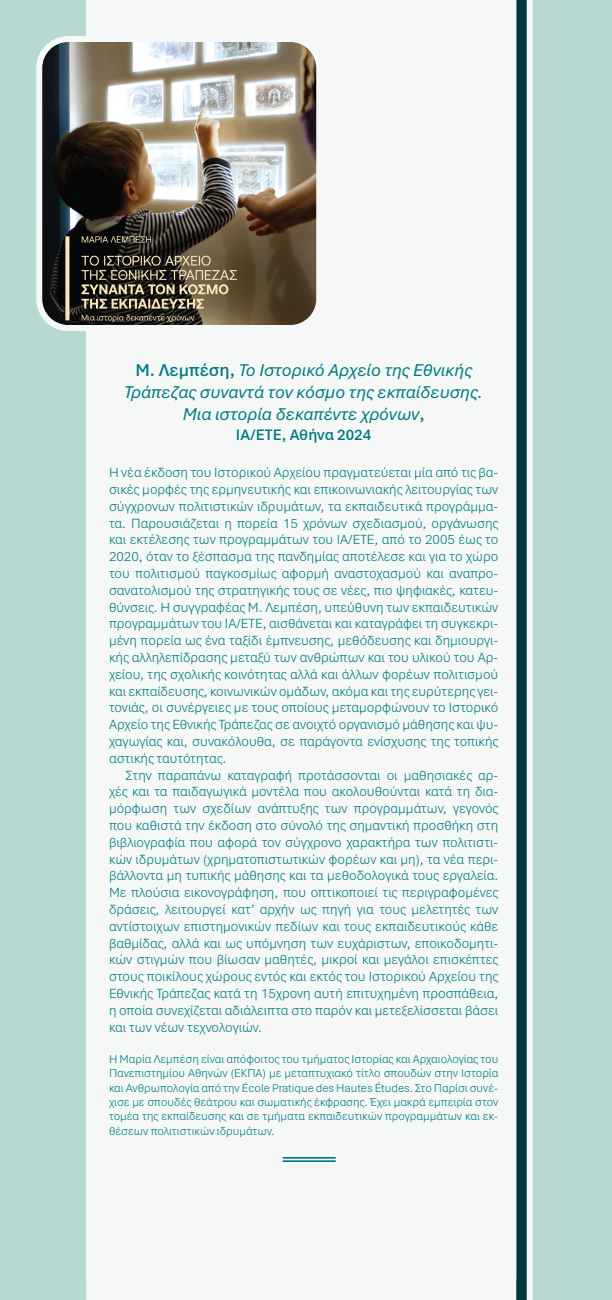
<style>
.page{position:relative;width:612px;height:1300px;background:#b8d9d2}
.page>*{position:absolute;margin:0;border:0;box-sizing:border-box;transform-origin:0 0}
.t1{font:italic 18px/21.6px "Aptos";color:#007b85;text-align:center}
.t2{font:600 16px "Aptos";color:#007b85}
.t3{font:300 14px/16.8px "Aptos";color:#007b85;text-align:justify}
.t4{font:300 12px/14.4px "Aptos";color:#007b85;text-align:justify}
.s1{font-weight:600;font-style:normal}
</style>
<div class="page">
<svg style="left:516px;top:0;width:17px;height:1300px"></svg>
<div style="left:86px;top:0;width:430px;height:1300px;background:#f5f8f6"></div>
<img style="left:39px;top:39px;width:280px;height:289px">
<div style="left:36px;top:36px;width:286px;height:295px;border:6px solid #f5f8f6;border-radius:29px"></div>
<hr style="left:283px;top:1157px;width:53px;height:2px;background:#007b85">
<hr style="left:283px;top:1160px;width:53px;height:2px;background:#007b85">
<p class="t1" style="left:124px;top:359px;width:360px"><span class="s1">Μ. Λεμπέση,</span> Το Ιστορικό Αρχείο της Εθνικής<br>Τράπεζας συναντά τον κόσμο της εκπαίδευσης.<br>Μια ιστορία δεκαπέντε χρόνων<span class="s1">,</span></p>
<p class="t2" style="left:236px;top:424px;width:137px">ΙΑ/ΕΤΕ, Αθήνα 2024</p>
<p class="t3" style="left:109px;top:464px;width:391px">Η νέα έκδοση του Ιστορικού Αρχείου πραγματεύεται μία από τις βα&shy;σικές μορφές της ερμηνευτικής και επικοινωνιακής λειτουργίας των σύγχρονων πολιτιστικών ιδρυμάτων, τα εκπαιδευτικά προγράμμα&shy;τα. Παρουσιάζεται η πορεία 15 χρόνων σχεδιασμού, οργάνωσης και εκτέλεσης των προγραμμάτων του ΙΑ/ΕΤΕ, από το 2005 έως το 2020, όταν το ξέσπασμα της πανδημίας αποτέλεσε και για το χώρο του πολιτισμού παγκοσμίως αφορμή αναστοχασμού και αναπρο&shy;σανατολισμού της στρατηγικής τους σε νέες, πιο ψηφιακές, κατευ&shy;θύνσεις. Η συγγραφέας Μ. Λεμπέση, υπεύθυνη των εκπαιδευτικών προγραμμάτων του ΙΑ/ΕΤΕ, αισθάνεται και καταγράφει τη συγκεκρι&shy;μένη πορεία ως ένα ταξίδι έμπνευσης, μεθόδευσης και δημιουργι&shy;κής αλληλεπίδρασης μεταξύ των ανθρώπων και του υλικού του Αρ&shy;χείου, της σχολικής κοινότητας αλλά και άλλων φορέων πολιτισμού και εκπαίδευσης, κοινωνικών ομάδων, ακόμα και της ευρύτερης γει&shy;τονιάς, οι συνέργειες με τους οποίους μεταμορφώνουν το Ιστορικό Αρχείο της Εθνικής Τράπεζας σε ανοιχτό οργανισμό μάθησης και ψυ&shy;χαγωγίας και, συνακόλουθα, σε παράγοντα ενίσχυσης της τοπικής αστικής ταυτότητας.</p>
<p class="t3" style="left:109px;top:766px;width:391px;text-indent:17px">Στην παραπάνω καταγραφή προτάσσονται οι μαθησιακές αρ&shy;χές και τα παιδαγωγικά μοντέλα που ακολουθούνται κατά τη δια&shy;μόρφωση των σχεδίων ανάπτυξης των προγραμμάτων, γεγονός που καθιστά την έκδοση στο σύνολό της σημαντική προσθήκη στη βιβλιογραφία που αφορά τον σύγχρονο χαρακτήρα των πολιτιστι&shy;κών ιδρυμάτων (χρηματοπιστωτικών φορέων και μη), τα νέα περι&shy;βάλλοντα μη τυπικής μάθησης και τα μεθοδολογικά τους εργαλεία.<br>Με πλούσια εικονογράφηση, που οπτικοποιεί τις περιγραφομένες δράσεις, λειτουργεί κατ’ αρχήν ως πηγή για τους μελετητές των αντίστοιχων επιστημονικών πεδίων και τους εκπαιδευτικούς κάθε βαθμίδας, αλλά και ως υπόμνηση των ευχάριστων, εποικοδομητι&shy;κών στιγμών που βίωσαν μαθητές, μικροί και μεγάλοι επισκέπτες στους ποικίλους χώρους εντός και εκτός του Ιστορικού Αρχείου της Εθνικής Τράπεζας κατά τη 15χρονη αυτή επιτυχημένη προσπάθεια, η οποία συνεχίζεται αδιάλειπτα στο παρόν και μετεξελίσσεται βάσει και των νέων τεχνολογιών.</p>
<p class="t4" style="left:109px;top:1051px;width:391px">Η Μαρία Λεμπέση είναι απόφοιτος του τμήματος Ιστορίας και Αρχαιολογίας του Πανεπιστημίου Αθηνών (ΕΚΠΑ) με μεταπτυχιακό τίτλο σπουδών στην Ιστορία και Ανθρωπολογία από την École Pratique des Hautes Études. Στο Παρίσι συνέ&shy;χισε με σπουδές θεάτρου και σωματικής έκφρασης. Έχει μακρά εμπειρία στον τομέα της εκπαίδευσης και σε τμήματα εκπαιδευτικών προγραμμάτων και εκ&shy;θέσεων πολιτιστικών ιδρυμάτων.</p>
</div>
